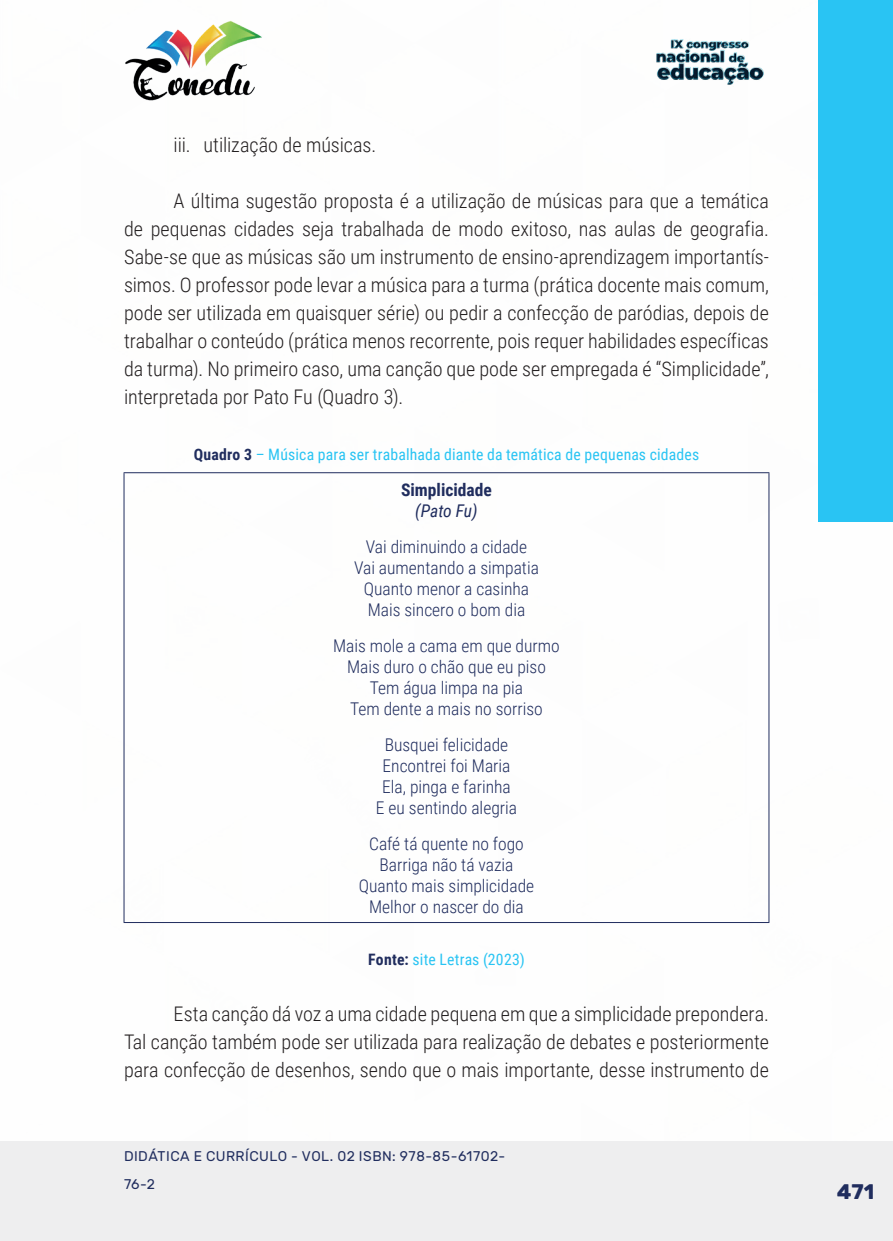
<style>
.page{position:relative;width:893px;height:1241px;background:#fff}
.page>*{position:absolute;margin:0;border:0;box-sizing:border-box;transform-origin:0 0}
.t1{font:700 21px "Rubik";color:#202d5e}
._9_CORPO{font:300 20.12px/28px "Roboto Condensed";color:#231f20;text-align:justify}
._20_CELULAS{font:300 17.5px "Roboto Condensed";color:#202d5e}
._20_CELULAS-2{font:700 17.5px "Roboto Condensed";color:#202d5e}
._20_CELULAS-3{font:italic 17.5px "Roboto Condensed";letter-spacing:-.01em;color:#202d5e}
._14_LEGENDAS{font:15.75px "Roboto Condensed";letter-spacing:.01em;color:#29c4f3}
._15_FONTES{font:15.75px "Roboto Condensed";letter-spacing:.015em;color:#29c4f3}
.t2{font:14px/28px "Rubik";letter-spacing:.035em;color:#202d5e}
.s1{font-weight:700;color:#202d5e}
</style>
<div class="page">
<div style="left:0;top:1141px;width:893px;height:99px;background:#eeeeef"></div>
<div style="left:819px;top:0;width:74px;height:521px;background:#29c4f3"></div>
<img style="left:125px;top:20px;width:137px;height:81px">
<img style="left:656px;top:39px;width:108px;height:46px">
<hr style="left:124px;top:472px;width:645px;height:1px;background:#202d5e">
<hr style="left:124px;top:473px;width:1px;height:448px;background:#202d5e">
<hr style="left:768px;top:473px;width:1px;height:448px;background:#202d5e">
<hr style="left:124px;top:921px;width:645px;height:1px;background:#202d5e">
<p class="_9_CORPO" style="left:174px;top:130px;width:204px">iii. utilização de músicas.</p>
<p class="_9_CORPO" style="left:124px;top:186px;width:646px;text-indent:50px">A última sugestão proposta é a utilização de músicas para que a temática de pequenas cidades seja trabalhada de modo exitoso, nas aulas de geografia.<br>Sabe-se que as músicas são um instrumento de ensino-aprendizagem importantís&shy;simos. O professor pode levar a música para a turma (prática docente mais comum, pode ser utilizada em quaisquer série) ou pedir a confecção de paródias, depois de trabalhar o conteúdo (prática menos recorrente, pois requer habilidades específicas da turma). No primeiro caso, uma canção que pode ser empregada é “Simplicidade”, interpretada por Pato Fu (Quadro 3).</p>
<p class="_14_LEGENDAS" style="left:194px;top:443px;width:507px"><span class="s1">Quadro 3</span> – Música para ser trabalhada diante da temática de pequenas cidades</p>
<p class="_20_CELULAS-2" style="left:401px;top:477px;width:92px">Simplicidade</p>
<p class="_20_CELULAS-3" style="left:415px;top:498px;width:64px">(Pato Fu)</p>
<p class="_20_CELULAS" style="left:366px;top:534px;width:163px">Vai diminuindo a cidade</p>
<p class="_20_CELULAS" style="left:354px;top:555px;width:186px">Vai aumentando a simpatia</p>
<p class="_20_CELULAS" style="left:364px;top:576px;width:167px">Quanto menor a casinha</p>
<p class="_20_CELULAS" style="left:368px;top:597px;width:159px">Mais sincero o bom dia</p>
<p class="_20_CELULAS" style="left:333px;top:633px;width:228px">Mais mole a cama em que durmo</p>
<p class="_20_CELULAS" style="left:347px;top:654px;width:200px">Mais duro o chão que eu piso</p>
<p class="_20_CELULAS" style="left:370px;top:675px;width:155px">Tem água limpa na pia</p>
<p class="_20_CELULAS" style="left:350px;top:696px;width:194px">Tem dente a mais no sorriso</p>
<p class="_20_CELULAS" style="left:385px;top:732px;width:125px">Busquei felicidade</p>
<p class="_20_CELULAS" style="left:383px;top:753px;width:129px">Encontrei foi Maria</p>
<p class="_20_CELULAS" style="left:382px;top:774px;width:130px">Ela, pinga e farinha</p>
<p class="_20_CELULAS" style="left:376px;top:795px;width:143px">E eu sentindo alegria</p>
<p class="_20_CELULAS" style="left:369px;top:831px;width:156px">Café tá quente no fogo</p>
<p class="_20_CELULAS" style="left:379px;top:852px;width:135px">Barriga não tá vazia</p>
<p class="_20_CELULAS" style="left:359px;top:873px;width:177px">Quanto mais simplicidade</p>
<p class="_20_CELULAS" style="left:369px;top:894px;width:156px">Melhor o nascer do dia</p>
<p class="_15_FONTES" style="left:368px;top:947px;width:158px"><span class="s1">Fonte:</span> site Letras (2023)</p>
<p class="_9_CORPO" style="left:124px;top:998px;width:646px;text-indent:50px">Esta canção dá voz a uma cidade pequena em que a simplicidade prepondera.<br>Tal canção também pode ser utilizada para realização de debates e posteriormente para confecção de desenhos, sendo que o mais importante, desse instrumento de</p>
<p class="t2" style="left:124px;top:1142px;width:383px">DIDÁTICA E CURRÍCULO - VOL. 02 ISBN: 978-85-61702-<br>76-2</p>
<p class="t1" style="left:837px;top:1179px;width:39px">471</p>
</div>
